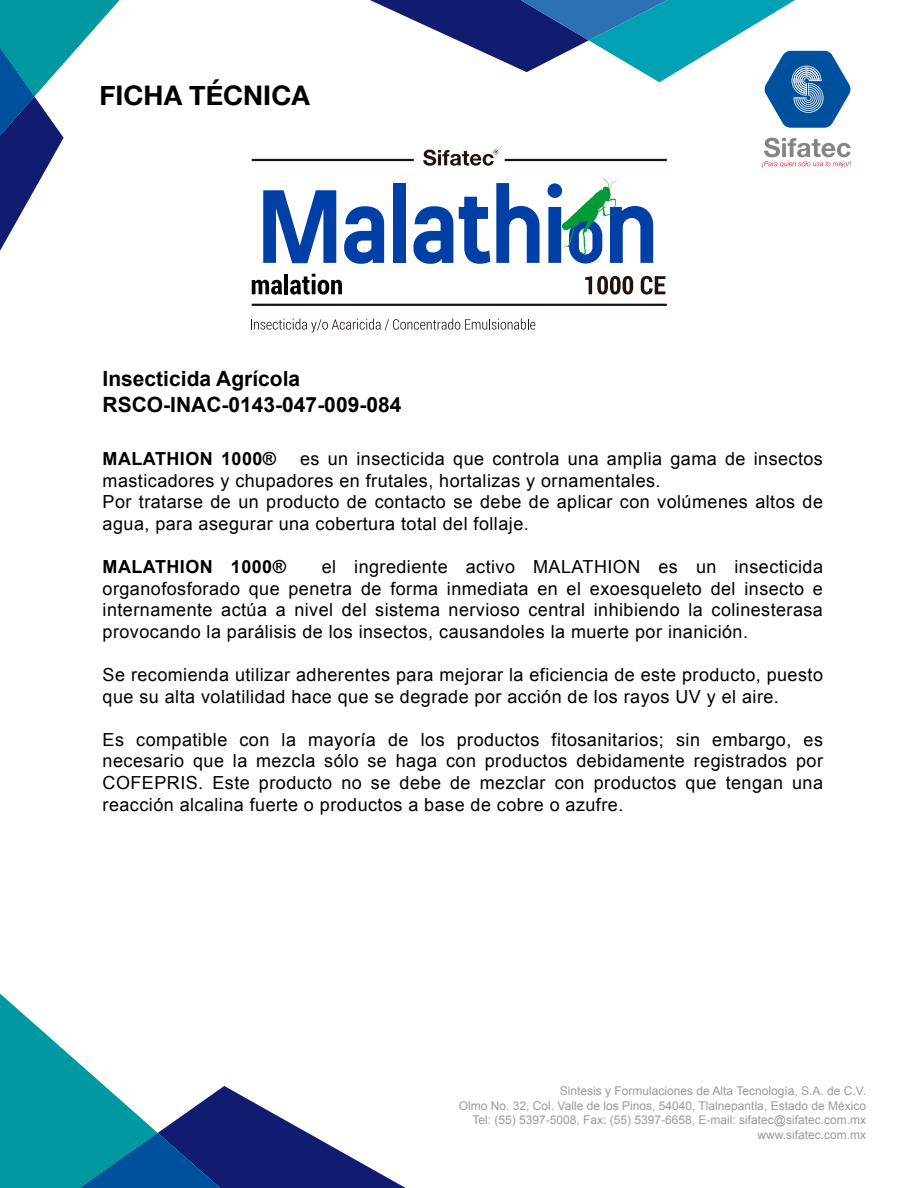
<style>
.page{position:relative;width:918px;height:1188px;background:#fff}
.page>*{position:absolute;margin:0;border:0;box-sizing:border-box;transform-origin:0 0}
.t1{font:700 27px "Helvetica Neue";color:#000}
.t2{font:700 21px/25.2px "Arial";color:#000}
.t3{font:18px/21.6px "Arial";letter-spacing:.025em;color:#000}
.t4{font:700 18px "Arial";letter-spacing:.025em;color:#000}
.t5{font:12px/14.4px "Arial";color:#9b989f;text-align:right}
</style>
<div class="page">
<svg style="left:0;top:993px;width:406px;height:195px"></svg>
<svg style="left:0;top:0;width:120px;height:251px"></svg>
<svg style="left:762px;top:138px;width:89px;height:30px"></svg>
<svg style="left:370px;top:0;width:481px;height:128px"></svg>
<svg style="left:585px;top:276px;width:48px;height:19px"></svg>
<svg style="left:641px;top:276px;width:24px;height:19px"></svg>
<svg style="left:263px;top:190px;width:73px;height:73px"></svg>
<svg style="left:344px;top:206px;width:40px;height:58px"></svg>
<div style="left:393px;top:183px;width:13px;height:80px;background:#0040a6"></div>
<svg style="left:413px;top:206px;width:40px;height:58px"></svg>
<svg style="left:459px;top:197px;width:31px;height:67px"></svg>
<svg style="left:496px;top:183px;width:44px;height:80px"></svg>
<svg style="left:251px;top:319px;width:284px;height:14px"></svg>
<hr style="left:252px;top:304px;width:415px;height:2px;background:#1e130e">
<svg style="left:252px;top:280px;width:30px;height:15px"></svg>
<hr style="left:284px;top:274px;width:4px;height:20px;background:#000">
<svg style="left:290px;top:274px;width:52px;height:21px"></svg>
<hr style="left:252px;top:159px;width:162px;height:2px;background:#1e130e">
<hr style="left:505px;top:159px;width:162px;height:2px;background:#1e130e">
<svg style="left:423px;top:150px;width:75px;height:16px"></svg>
<svg style="left:548px;top:179px;width:105px;height:85px"></svg>
<h1 class="t1" style="left:100px;top:74px;width:212px">FICHA TÉCNICA</h1>
<p class="t2" style="left:103px;top:367px;width:300px">Insecticida Agrícola<br>RSCO-INAC-0143-047-009-084</p>
<p class="t4" style="left:103px;top:447px;width:175px">MALATHION 1000®</p>
<p class="t3" style="left:103px;top:448px;width:722px;text-indent:197px">es un insecticida que controla una amplia gama de insectos masticadores y chupadores en frutales, hortalizas y ornamentales.<br>Por tratarse de un producto de contacto se debe de aplicar con volúmenes altos de agua, para asegurar una cobertura total del follaje.</p>
<p class="t4" style="left:103px;top:555px;width:185px">MALATHION 1000®</p>
<p class="t3" style="left:103px;top:556px;width:722px;text-align:justify;text-indent:219px">el ingrediente activo MALATHION es un insecticida organofosforado que penetra de forma inmediata en el exoesqueleto del insecto e internamente actúa a nivel del sistema nervioso central inhibiendo la colinesterasa provocando la parálisis de los insectos, causandoles la muerte por inanición.</p>
<p class="t3" style="left:103px;top:664px;width:722px">Se recomienda utilizar adherentes para mejorar la eficiencia de este producto, puesto que su alta volatilidad hace que se degrade por acción de los rayos UV y el aire.</p>
<p class="t3" style="left:103px;top:729px;width:722px;text-align:justify">Es compatible con la mayoría de los productos fitosanitarios; sin embargo, es necesario que la mezcla sólo se haga con productos debidamente registrados por COFEPRIS. Este producto no se debe de mezclar con productos que tengan una reacción alcalina fuerte o productos a base de cobre o azufre.</p>
<p class="t5" style="left:459px;top:1084px;width:409px">Sintesis y Formulaciones de Alta Tecnología, S.A. de C.V.<br>Olmo No. 32, Col. Valle de los Pinos, 54040, Tlalnepantla, Estado de México Tel: (55) 5397-5008, Fax: (55) 5397-6658, E-mail: sifatec@sifatec.com.mx www.sifatec.com.mx</p>
</div>
